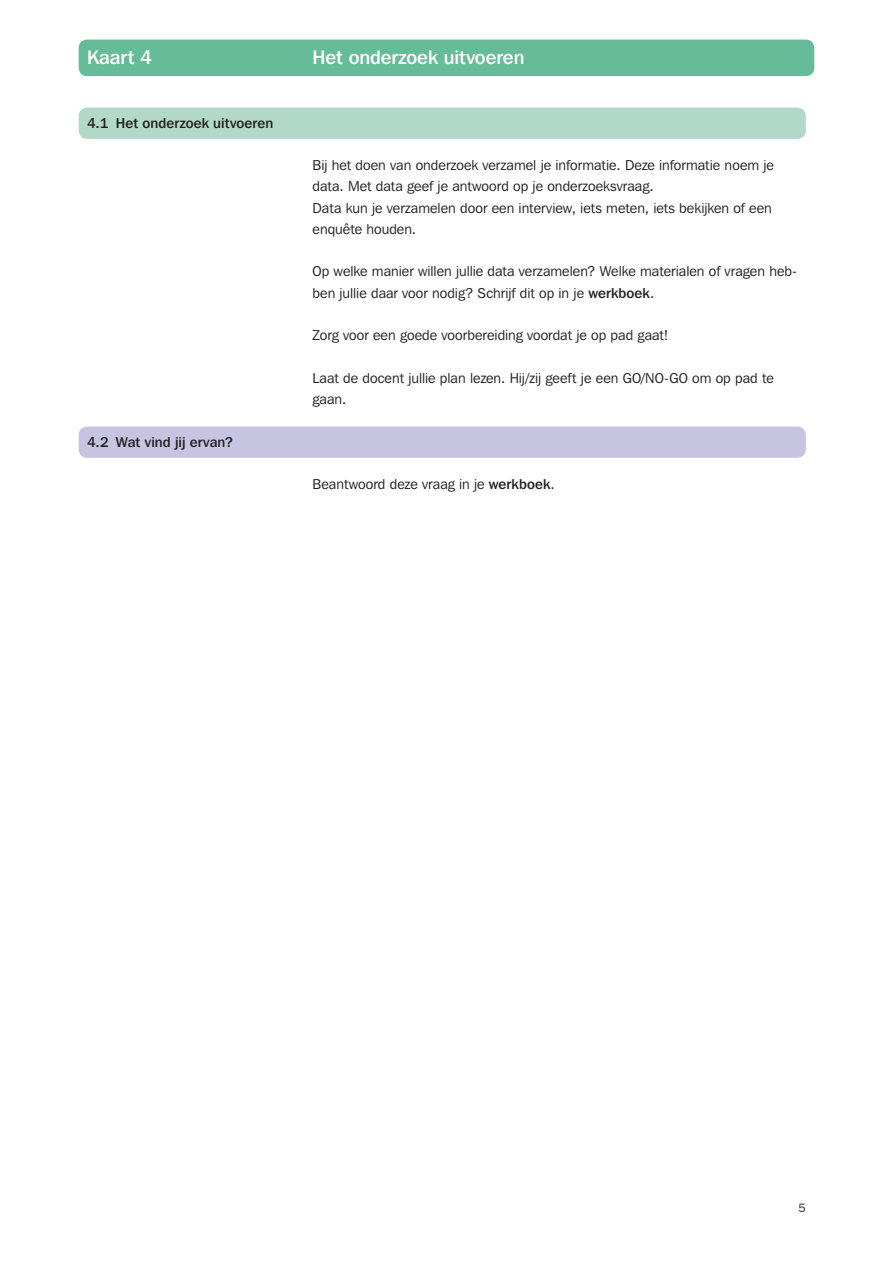
<style>
.page{position:relative;width:893px;height:1263px;background:#fff}
.page>*{position:absolute;margin:0;border:0;box-sizing:border-box;transform-origin:0 0}
.t1{font:500 19.5px "Franklin Gothic IT Cby BT";letter-spacing:-.005em;color:#fff}
.t2{font:14.25px/21.3px "Franklin Gothic IT Cby BT";color:#231f20}
.t3{font:500 14.25px "Franklin Gothic IT Cby BT";letter-spacing:.005em;color:#231f20}
.t4{font:12px "Franklin Gothic IT Cby BT";color:#231f20}
.s1{font-weight:500}
</style>
<div class="page">
<div style="left:79px;top:40px;width:735px;height:36px;background:#6b9;border-radius:9px"></div>
<div style="left:79px;top:108px;width:727px;height:31px;background:#b2d9c7;border-radius:9px"></div>
<div style="left:79px;top:426px;width:727px;height:32px;background:#c6c4e1;border-radius:9px"></div>
<h1 class="t1" style="left:87px;top:45px;width:66px">Kaart 4</h1>
<h1 class="t1" style="left:313px;top:45px;width:213px">Het onderzoek uitvoeren</h1>
<p class="t3" style="left:87px;top:114px;width:188px">4.1 Het onderzoek uitvoeren</p>
<p class="t3" style="left:87px;top:433px;width:147px">4.2 Wat vind jij ervan?</p>
<p class="t2" style="left:313px;top:154px;width:463px">Bij het doen van onderzoek verzamel je informatie. Deze informatie noem je data. Met data geef je antwoord op je onderzoeksvraag.<br>Data kun je verzamelen door een interview, iets meten, iets bekijken of een enquête houden.</p>
<p class="t2" style="left:313px;top:261px;width:486px">Op welke manier willen jullie data verzamelen? Welke materialen of vragen heb&shy;ben jullie daar voor nodig? Schrijf dit op in je <span class="s1">werkboek</span>.</p>
<p class="t2" style="left:313px;top:324px;width:357px">Zorg voor een goede voorbereiding voordat je op pad gaat!</p>
<p class="t2" style="left:313px;top:367px;width:463px">Laat de docent jullie plan lezen. Hij/zij geeft je een GO/NO-GO om op pad te gaan.</p>
<p class="t2" style="left:313px;top:473px;width:244px">Beantwoord deze vraag in je <span class="s1">werkboek</span>.</p>
<p class="t4" style="left:799px;top:1200px;width:9px">5</p>
</div>
